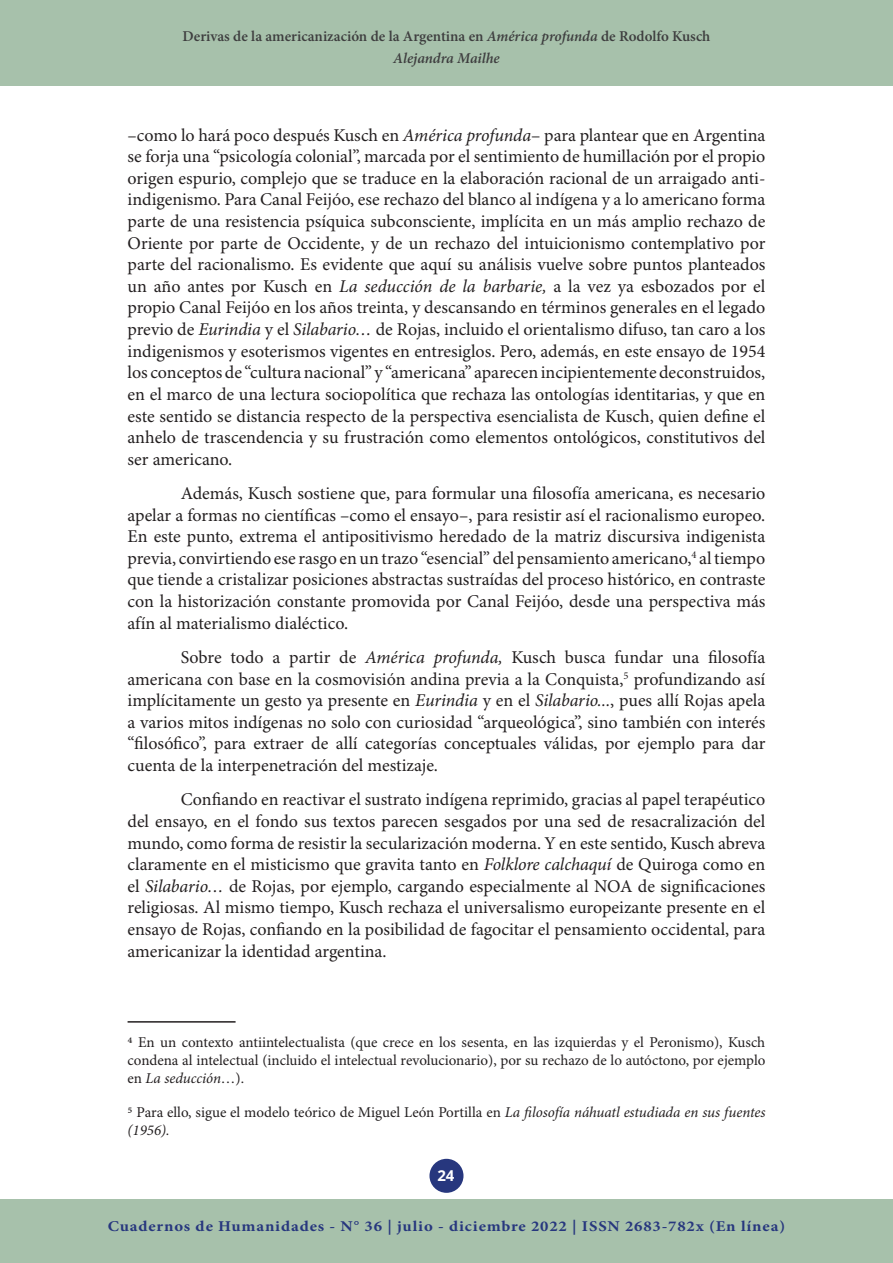
<style>
.page{position:relative;width:893px;height:1263px;background:#fff}
.page>*{position:absolute;margin:0;border:0;box-sizing:border-box;transform-origin:0 0}
.CUERPO{font:18px/21.6px "Minion Pro";color:#231f20;text-align:justify}
.FOOTNOTE{font:15px/18px "Minion Pro";color:#231f20;text-align:justify}
.t1{font:600 15px/22.5px "Minion Pro";color:#3e3e3f;text-align:center}
.t2{font:700 15px "Minion Pro";letter-spacing:.05em;color:#27377e;scale:1.11 1}
.t3{font:700 15px "Open Sans";color:#fff}
.s1{font-style:italic}
</style>
<div class="page">
<div style="left:429px;top:1159px;width:34px;height:34px;background:#27377e;border-radius:50%"></div>
<div style="left:0;top:0;width:893px;height:85px;background:#a7c1ab"></div>
<div style="left:0;top:1199px;width:893px;height:64px;background:#a7c1ab"></div>
<hr style="left:128px;top:1021px;width:108px;height:1px;background:#231f20">
<p class="t1" style="left:183px;top:25px;width:529px">Derivas de la americanización de la Argentina en <span class="s1">América profunda</span> de Rodolfo Kusch<br><span class="s1">Alejandra Mailhe</span></p>
<p class="CUERPO" style="left:128px;top:125px;width:639px">–como lo hará poco después Kusch en <span class="s1">América profunda</span>– para plantear que en Argentina se forja una “psicología colonial”, marcada por el sentimiento de humillación por el propio origen espurio, complejo que se traduce en la elaboración racional de un arraigado anti&shy;indigenismo. Para Canal Feijóo, ese rechazo del blanco al indígena y a lo americano forma parte de una resistencia psíquica subconsciente, implícita en un más amplio rechazo de Oriente por parte de Occidente, y de un rechazo del intuicionismo contemplativo por parte del racionalismo. Es evidente que aquí su análisis vuelve sobre puntos planteados un año antes por Kusch en <span class="s1">La seducción de la barbarie,</span> a la vez ya esbozados por el propio Canal Feijóo en los años treinta, y descansando en términos generales en el legado previo de <span class="s1">Eurindia</span> y el <span class="s1">Silabario…</span> de Rojas, incluido el orientalismo difuso, tan caro a los indigenismos y esoterismos vigentes en entresiglos. Pero, además, en este ensayo de 1954 los conceptos de “cultura nacional” y “americana” aparecen incipientemente deconstruidos, en el marco de una lectura sociopolítica que rechaza las ontologías identitarias, y que en este sentido se distancia respecto de la perspectiva esencialista de Kusch, quien define el anhelo de trascendencia y su frustración como elementos ontológicos, constitutivos del ser americano.</p>
<p class="CUERPO" style="left:128px;top:483px;width:639px;text-indent:53px">Además, Kusch sostiene que, para formular una filosofía americana, es necesario apelar a formas no científicas –como el ensayo–, para resistir así el racionalismo europeo.<br>En este punto, extrema el antipositivismo heredado de la matriz discursiva indigenista previa, convirtiendo ese rasgo en un trazo “esencial” del pensamiento americano,<sup>4</sup> al tiempo que tiende a cristalizar posiciones abstractas sustraídas del proceso histórico, en contraste con la historización constante promovida por Canal Feijóo, desde una perspectiva más afín al materialismo dialéctico.</p>
<p class="CUERPO" style="left:128px;top:647px;width:639px;text-indent:53px">Sobre todo a partir de <span class="s1">América profunda,</span> Kusch busca fundar una filosofía americana con base en la cosmovisión andina previa a la Conquista,<sup>5</sup> profundizando así implícitamente un gesto ya presente en <span class="s1">Eurindia</span> y en el <span class="s1">Silabario...</span>, pues allí Rojas apela a varios mitos indígenas no solo con curiosidad “arqueológica”, sino también con interés “filosófico”, para extraer de allí categorías conceptuales válidas, por ejemplo para dar cuenta de la interpenetración del mestizaje.</p>
<p class="CUERPO" style="left:128px;top:790px;width:639px;text-indent:53px">Confiando en reactivar el sustrato indígena reprimido, gracias al papel terapéutico del ensayo, en el fondo sus textos parecen sesgados por una sed de resacralización del mundo, como forma de resistir la secularización moderna. Y en este sentido, Kusch abreva claramente en el misticismo que gravita tanto en <span class="s1">Folklore calchaquí</span> de Quiroga como en el <span class="s1">Silabario…</span> de Rojas, por ejemplo, cargando especialmente al NOA de significaciones religiosas. Al mismo tiempo, Kusch rechaza el universalismo europeizante presente en el ensayo de Rojas, confiando en la posibilidad de fagocitar el pensamiento occidental, para americanizar la identidad argentina.</p>
<p class="FOOTNOTE" style="left:128px;top:1034px;width:639px">4 En un contexto antiintelectualista (que crece en los sesenta, en las izquierdas y el Peronismo), Kusch condena al intelectual (incluido el intelectual revolucionario), por su rechazo de lo autóctono, por ejemplo en <span class="s1">La seducción</span>…).</p>
<p class="FOOTNOTE" style="left:128px;top:1104px;width:639px">5 Para ello, sigue el modelo teórico de Miguel León Portilla en <span class="s1">La filosofía náhuatl estudiada en sus fuentes (1956).</span></p>
<p class="t3" style="left:437px;top:1165px;width:19px">24</p>
<p class="t2" style="left:108px;top:1216px;width:612px">Cuadernos de Humanidades - N° 36 | julio - diciembre 2022 | ISSN 2683-782x (En línea)</p>
</div>
